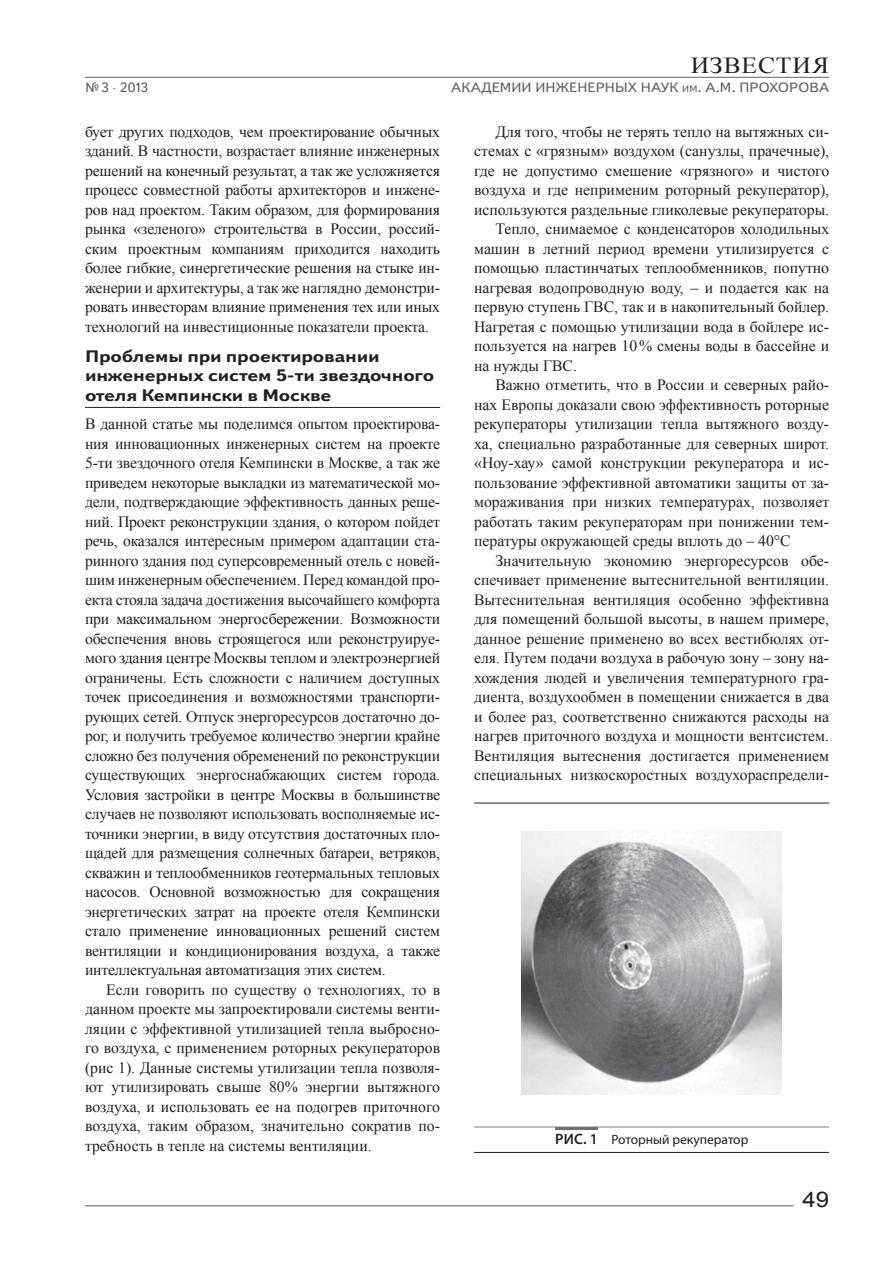
<style>
.page{position:relative;width:893px;height:1263px;background:#fff}
.page>*{position:absolute;margin:0;border:0;box-sizing:border-box;transform-origin:0 0}
.t1{font:22.95px "Times New Roman";letter-spacing:.035em;color:#231f20;scale:1.11 1}
.t2{font:21.6px "Arial";color:#231f20;scale:1.11 1}
.ZAG_text{font:700 16.65px/19.5px "Textbook New";letter-spacing:-.01em;color:#231f20;scale:1.18 1}
.TEXT{font:15.75px/19.5px "Times New Roman";color:#231f20;text-align:justify}
.t3{font:13.5px "Textbook New";letter-spacing:.01em;color:#636466;scale:1.11 1}
.РИС___1{font:13.5px "Myriad Pro";color:#231f20}
.s1{font-size:9.45px}
.s2{font-weight:600;font-size:15px}
</style>
<div class="page">
<hr style="left:85px;top:77px;width:744px;height:1px;background:#636466">
<hr style="left:85px;top:1205px;width:735px;height:1px;background:#636466">
<svg style="left:788px;top:1205px;width:32px;height:2px"></svg>
<hr style="left:85px;top:407px;width:355px;height:1px;background:#231f20">
<hr style="left:474px;top:1127px;width:355px;height:1px;background:#808285">
<hr style="left:474px;top:1152px;width:355px;height:1px;background:#231f20">
<hr style="left:555px;top:1127px;width:43px;height:3px;background:#6d6f71">
<hr style="left:474px;top:803px;width:355px;height:1px;background:#231f20">
<img style="left:521px;top:831px;width:261px;height:263px">
<h1 class="t1" style="left:691px;top:49px;width:126px">ИЗВЕСТИЯ</h1>
<p class="t3" style="left:85px;top:79px;width:58px">№ 3 ⋅ 2013</p>
<p class="t3" style="left:451px;top:79px;width:342px">АКАДЕМИИ ИНЖЕНЕРНЫХ НАУК <span class="s1">ИМ</span>. А.М. ПРОХОРОВА</p>
<p class="TEXT" style="left:85px;top:121px;width:357px">бует других подходов, чем проектирование обычных зданий. В частности, возрастает влияние инженерных решений на конечный результат, а так же усложняется процесс совместной работы архитекторов и инжене&shy;ров над проектом. Таким образом, для формирования рынка «зеленого» строительства в России, россий&shy;ским проектным компаниям приходится находить более гибкие, синергетические решения на стыке ин&shy;женерии и архитектуры, а так же наглядно демонстри&shy;ровать инвесторам влияние применения тех или иных технологий на инвестиционные показатели проекта.</p>
<p class="ZAG_text" style="left:85px;top:346px;width:297px">Проблемы при проектировании инженерных систем 5-ти звездочного отеля Кемпински в Москве</p>
<p class="TEXT" style="left:85px;top:413px;width:357px">В данной статье мы поделимся опытом проектирова&shy;ния инновационных инженерных систем на проекте 5-ти звездочного отеля Кемпински в Москве, а так же приведем некоторые выкладки из математической мо&shy;дели, подтверждающие эффективность данных реше&shy;ний. Проект реконструкции здания, о котором пойдет речь, оказался интересным примером адаптации ста&shy;ринного здания под суперсовременный отель с новей&shy;шим инженерным обеспечением. Перед командой про&shy;екта стояла задача достижения высочайшего комфорта при максимальном энергосбережении. Возможности обеспечения вновь строящегося или реконструируе&shy;мого здания центре Москвы теплом и электроэнергией ограничены. Есть сложности с наличием доступных точек присоединения и возможностями транспорти&shy;рующих сетей. Отпуск энергоресурсов достаточно до&shy;рог, и получить требуемое количество энергии крайне сложно без получения обременений по реконструкции существующих энергоснабжающих систем города.<br>Условия застройки в центре Москвы в большинстве случаев не позволяют использовать восполняемые ис&shy;точники энергии, в виду отсутствия достаточных пло&shy;щадей для размещения солнечных батареи, ветряков, скважин и теплообменников геотермальных тепловых насосов. Основной возможностью для сокращения энергетических затрат на проекте отеля Кемпински стало применение инновационных решений систем вентиляции и кондиционирования воздуха, а также интеллектуальная автоматизация этих систем.</p>
<p class="TEXT" style="left:85px;top:979px;width:357px;text-indent:21px">Если говорить по существу о технологиях, то в данном проекте мы запроектировали системы венти&shy;ляции с эффективной утилизацией тепла выбросно&shy;го воздуха, с применением роторных рекуператоров (рис 1). Данные системы утилизации тепла позволя&shy;ют утилизировать свыше 80% энергии вытяжного воздуха, и использовать ее на подогрев приточного воздуха, таким образом, значительно сократив по&shy;требность в тепле на системы вентиляции.</p>
<p class="TEXT" style="left:474px;top:121px;width:357px;text-indent:21px">Для того, чтобы не терять тепло на вытяжных си&shy;стемах с «грязным» воздухом (санузлы, прачечные), где не допустимо смешение «грязного» и чистого воздуха и где неприменим роторный рекуператор), используются раздельные гликолевые рекуператоры.</p>
<p class="TEXT" style="left:474px;top:218px;width:357px;text-indent:21px">Тепло, снимаемое с конденсаторов холодильных машин в летний период времени утилизируется с помощью пластинчатых теплообменников, попутно нагревая водопроводную воду, – и подается как на первую ступень ГВС, так и в накопительный бойлер.<br>Нагретая с помощью утилизации вода в бойлере ис&shy;пользуется на нагрев 10% смены воды в бассейне и на нужды ГВС.</p>
<p class="TEXT" style="left:474px;top:374px;width:357px;text-indent:21px">Важно отметить, что в России и северных райо&shy;нах Европы доказали свою эффективность роторные рекуператоры утилизации тепла вытяжного возду&shy;ха, специально разработанные для северных широт. «Ноу-хау» самой конструкции рекуператора и ис&shy;пользование эффективной автоматики защиты от за&shy;мораживания при низких температурах, позволяет работать таким рекуператорам при понижении тем&shy;пературы окружающей среды вплоть до – 40°С</p>
<p class="TEXT" style="left:474px;top:550px;width:357px;text-indent:21px">Значительную экономию энергоресурсов обе&shy;спечивает применение вытеснительной вентиляции.<br>Вытеснительная вентиляция особенно эффективна для помещений большой высоты, в нашем примере, данное решение применено во всех вестибюлях от&shy;еля. Путем подачи воздуха в рабочую зону – зону на&shy;хождения людей и увеличения температурного гра&shy;диента, воздухообмен в помещении снижается в два и более раз, соответственно снижаются расходы на нагрев приточного воздуха и мощности вентсистем.<br>Вентиляция вытеснения достигается применением специальных низкоскоростных воздухораспредели-</p>
<p class="РИС___1" style="left:555px;top:1131px;width:195px"><span class="s2">РИС. 1</span> Роторный рекуператор</p>
<h2 class="t2" style="left:802px;top:1184px;width:26px">49</h2>
</div>
